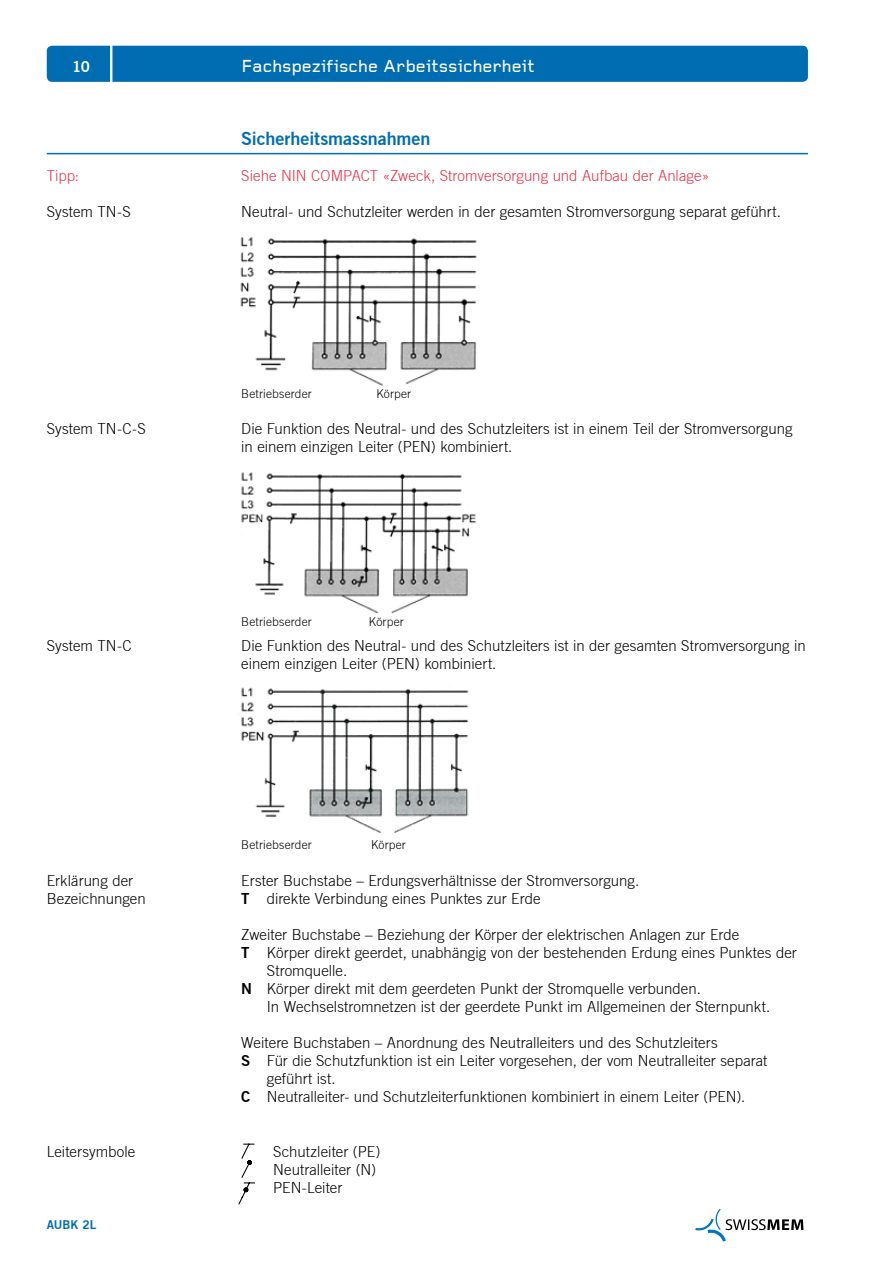
<style>
.page{position:relative;width:893px;height:1263px;background:#fff}
.page>*{position:absolute;margin:0;border:0;box-sizing:border-box;transform-origin:0 0}
.t1{font:500 18px "Foundry Gridnik";color:#fff}
.t2{font:18px "Trade Gothic Bold Two";letter-spacing:-.005em;color:#006db2}
.t3{font:300 15px/18.1px "Trade Gothic";letter-spacing:.005em;color:#000}
.t4{font:300 15px "Trade Gothic";letter-spacing:.005em;color:#e73245}
.t5{font:15px "Trade Gothic Bold Two";color:#fff}
.t6{font:300 12px "Trade Gothic";letter-spacing:.01em;color:#000}
.t7{font:12px "Trade Gothic Bold Two";color:#006db2}
.s1{font-family:"Trade Gothic Bold Two";font-weight:400}
</style>
<div class="page">
<div style="left:47px;top:46px;width:761px;height:36px;background:#006db2;border-radius:5px"></div>
<hr style="left:47px;top:153px;width:761px;height:1px;background:#006db2">
<hr style="left:110px;top:36px;width:2px;height:55px;background:#fff">
<svg style="left:695px;top:1209px;width:108px;height:32px"></svg>
<svg style="left:238px;top:1143px;width:17px;height:62px"></svg>
<img style="left:240px;top:237px;width:237px;height:149px">
<img style="left:241px;top:472px;width:235px;height:142px">
<img style="left:241px;top:687px;width:228px;height:146px">
<p class="t5" style="left:72px;top:58px;width:19px">10</p>
<p class="t1" style="left:241px;top:57px;width:295px">Fachspezifische Arbeitssicherheit</p>
<p class="t2" style="left:241px;top:127px;width:191px">Sicherheitsmassnahmen</p>
<p class="t4" style="left:47px;top:166px;width:34px">Tipp:</p>
<p class="t4" style="left:241px;top:166px;width:469px">Siehe NIN COMPACT «Zweck, Stromversorgung und Aufbau der Anlage»</p>
<p class="t3" style="left:47px;top:202px;width:85px">System TN-S</p>
<p class="t3" style="left:241px;top:202px;width:541px">Neutral- und Schutzleiter werden in der gesamten Stromversorgung separat geführt.</p>
<p class="t6" style="left:241px;top:386px;width:72px">Betriebserder</p>
<p class="t6" style="left:376px;top:386px;width:36px">Körper</p>
<p class="t3" style="left:47px;top:419px;width:100px">System TN-C-S</p>
<p class="t3" style="left:241px;top:419px;width:553px">Die Funktion des Neutral- und des Schutzleiters ist in einem Teil der Stromversorgung in einem einzigen Leiter (PEN) kombiniert.</p>
<p class="t6" style="left:241px;top:614px;width:72px">Betriebserder</p>
<p class="t6" style="left:369px;top:614px;width:36px">Körper</p>
<p class="t3" style="left:47px;top:636px;width:86px">System TN-C</p>
<p class="t3" style="left:241px;top:636px;width:566px">Die Funktion des Neutral- und des Schutzleiters ist in der gesamten Stromversorgung in einem einzigen Leiter (PEN) kombiniert.</p>
<p class="t6" style="left:241px;top:838px;width:72px">Betriebserder</p>
<p class="t6" style="left:371px;top:838px;width:36px">Körper</p>
<p class="t3" style="left:47px;top:871px;width:101px">Erklärung der<br>Bezeichnungen</p>
<p class="t3" style="left:241px;top:871px;width:399px">Erster Buchstabe – Erdungsverhältnisse der Stromversorgung.<br><span class="s1">T</span> direkte Verbindung eines Punktes zur Erde</p>
<p class="t3" style="left:241px;top:925px;width:499px">Zweiter Buchstabe – Beziehung der Körper der elektrischen Anlagen zur Erde</p>
<p class="t3" style="left:241px;top:943px;width:557px"><span class="s1">T</span> Körper direkt geerdet, unabhängig von der bestehenden Erdung eines Punktes der</p>
<p class="t3" style="left:267px;top:961px;width:82px">Stromquelle.</p>
<p class="t3" style="left:241px;top:979px;width:461px"><span class="s1">N</span> Körper direkt mit dem geerdeten Punkt der Stromquelle verbunden.</p>
<p class="t3" style="left:267px;top:997px;width:505px">In Wechselstromnetzen ist der geerdete Punkt im Allgemeinen der Sternpunkt.</p>
<p class="t3" style="left:241px;top:1034px;width:478px">Weitere Buchstaben – Anordnung des Neutralleiters und des Schutzleiters</p>
<p class="t3" style="left:241px;top:1052px;width:528px"><span class="s1">S</span> Für die Schutzfunktion ist ein Leiter vorgesehen, der vom Neutralleiter separat</p>
<p class="t3" style="left:267px;top:1070px;width:70px">geführt ist.</p>
<p class="t3" style="left:241px;top:1088px;width:505px"><span class="s1">C</span> Neutralleiter- und Schutzleiterfunktionen kombiniert in einem Leiter (PEN).</p>
<p class="t3" style="left:47px;top:1142px;width:90px">Leitersymbole</p>
<p class="t3" style="left:273px;top:1142px;width:109px">Schutzleiter (PE)<br>Neutralleiter (N)<br>PEN-Leiter</p>
<p class="t7" style="left:47px;top:1217px;width:51px">AUBK 2L</p>
</div>
